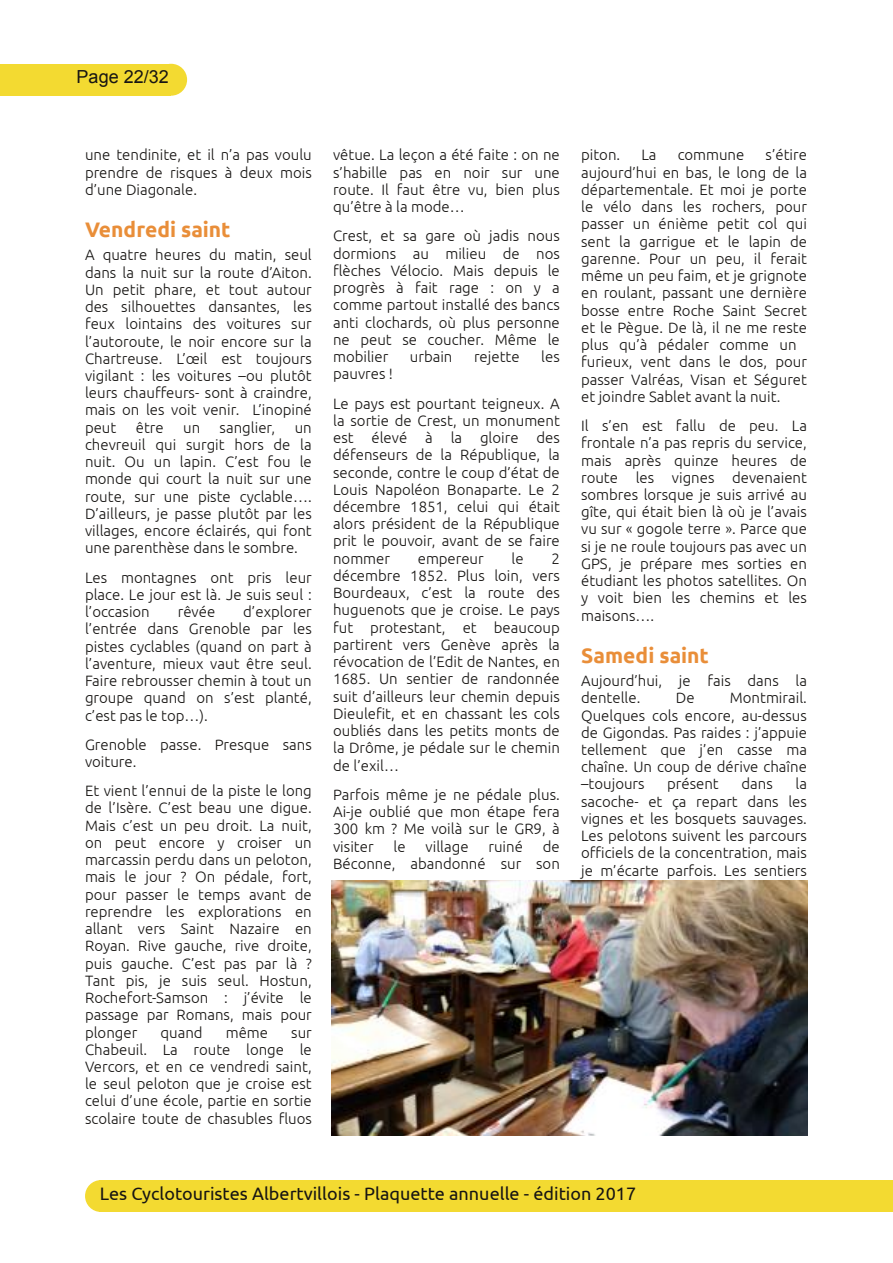
<style>
.page{position:relative;width:893px;height:1263px;background:#fff}
.page>*{position:absolute;margin:0;border:0;box-sizing:border-box;transform-origin:0 0}
.t1{font:700 21px "Ubuntu";color:#e98e39}
.t2{font:18px "Ubuntu";color:#171513}
.t3{font:18px "Arial";color:#171513}
.t4{font:300 15px/17.2px "Ubuntu";color:#171513;text-align:justify}
</style>
<div class="page">
<div style="left:155px;top:64px;width:32px;height:32px;background:#f3da31;border-radius:50%"></div>
<div style="left:0;top:64px;width:171px;height:32px;background:#f3da31"></div>
<div style="left:85px;top:1180px;width:32px;height:32px;background:#f3da31;border-radius:50%"></div>
<div style="left:99px;top:1180px;width:794px;height:32px;background:#f3da31"></div>
<img style="left:332px;top:880px;width:476px;height:255px">
<p class="t3" style="left:77px;top:67px;width:94px">Page 22/32</p>
<p class="t4" style="left:85px;top:146px;width:228px">une tendinite, et il n’a pas voulu prendre de risques à deux mois d’une Diagonale.</p>
<h1 class="t1" style="left:85px;top:218px;width:147px">Vendredi saint</h1>
<p class="t4" style="left:85px;top:246px;width:228px">A quatre heures du matin, seul dans la nuit sur la route d’Aiton.<br>Un petit phare, et tout autour des silhouettes dansantes, les feux lointains des voitures sur l’autoroute, le noir encore sur la Chartreuse. L’œil est toujours vigilant : les voitures –ou plutôt leurs chauffeurs- sont à craindre, mais on les voit venir. L’inopiné peut</p>
<p class="t4" style="left:136px;top:418px;width:29px">être</p>
<p class="t4" style="left:183px;top:418px;width:19px">un</p>
<p class="t4" style="left:220px;top:418px;width:57px">sanglier,</p>
<p class="t4" style="left:85px;top:418px;width:228px;text-indent:210px">un chevreuil qui surgit hors de la nuit. Ou un lapin. C’est fou le monde qui court la nuit sur une route, sur une piste cyclable….<br>D’ailleurs, je passe plutôt par les villages, encore éclairés, qui font une parenthèse dans le sombre.</p>
<p class="t4" style="left:85px;top:568px;width:228px">Les montagnes ont pris leur place. Le jour est là. Je suis seul : l’occasion</p>
<p class="t4" style="left:85px;top:603px;width:228px;text-indent:158px">d’explorer l’entrée dans Grenoble par les pistes cyclables (quand on part à l’aventure, mieux vaut être seul.<br>Faire rebrousser chemin à tout un groupe quand on s’est planté, c’est pas le top…).</p>
<p class="t4" style="left:85px;top:735px;width:228px">Grenoble passe. Presque sans voiture.</p>
<p class="t4" style="left:85px;top:782px;width:228px">Et vient l’ennui de la piste le long de l’Isère. C’est beau une digue.<br>Mais c’est un peu droit. La nuit, on peut encore y croiser un marcassin perdu dans un peloton, mais le jour ? On pédale, fort, pour passer le temps avant de reprendre les explorations en allant vers Saint Nazaire en Royan. Rive gauche, rive droite, puis gauche. C’est pas par là ?<br>Tant pis, je suis seul. Hostun, Rochefort-Samson : j’évite le passage par Romans, mais pour plonger</p>
<p class="t4" style="left:178px;top:603px;width:39px">rêvée</p>
<p class="t4" style="left:160px;top:1023px;width:44px">quand</p>
<p class="t4" style="left:226px;top:1023px;width:44px">même</p>
<p class="t4" style="left:85px;top:1023px;width:228px;text-indent:206px">sur Chabeuil. La route longe le Vercors, et en ce vendredi saint, le seul peloton que je croise est celui d’une école, partie en sortie scolaire toute de chasubles fluos</p>
<p class="t4" style="left:333px;top:146px;width:228px">vêtue. La leçon a été faite : on ne s’habille pas en noir sur une route. Il faut être vu, bien plus qu’être à la mode…</p>
<p class="t4" style="left:333px;top:227px;width:228px">Crest, et sa gare où jadis nous dormions au milieu de nos flèches Vélocio. Mais depuis le progrès à fait rage : on y a comme partout installé des bancs anti clochards, où plus personne ne peut se coucher. Même le mobilier</p>
<p class="t4" style="left:410px;top:348px;width:44px">urbain</p>
<p class="t4" style="left:474px;top:348px;width:47px">rejette</p>
<p class="t4" style="left:541px;top:348px;width:20px">les</p>
<p class="t4" style="left:333px;top:359px;width:228px;line-height:29.2px">pauvres !<br>Le pays est pourtant teigneux. A</p>
<p class="t4" style="left:333px;top:412px;width:228px">la sortie de Crest, un monument est élevé à la gloire des défenseurs de la République, la seconde, contre le coup d’état de Louis Napoléon Bonaparte. Le 2 décembre 1851, celui qui était alors président de la République prit le pouvoir, avant de se faire nommer</p>
<p class="t4" style="left:418px;top:549px;width:68px">empereur</p>
<p class="t4" style="left:512px;top:549px;width:14px">le</p>
<p class="t4" style="left:333px;top:549px;width:228px;text-indent:218px">2 décembre 1852. Plus loin, vers Bourdeaux, c’est la route des huguenots que je croise. Le pays fut protestant, et beaucoup partirent vers Genève après la révocation de l’Edit de Nantes, en 1685. Un sentier de randonnée suit d’ailleurs leur chemin depuis Dieulefit, et en chassant les cols oubliés dans les petits monts de la Drôme, je pédale sur le chemin de l’exil…</p>
<p class="t4" style="left:333px;top:786px;width:228px">Parfois même je ne pédale plus.<br>Ai-je oublié que mon étape fera 300 km ? Me voilà sur le GR9, à visiter</p>
<p class="t4" style="left:333px;top:837px;width:228px;text-align:right">de<br>Béconne, abandonné sur son</p>
<p class="t4" style="left:393px;top:837px;width:14px">le</p>
<p class="t4" style="left:426px;top:837px;width:45px">village</p>
<p class="t4" style="left:488px;top:837px;width:36px">ruiné</p>
<p class="t4" style="left:581px;top:146px;width:227px;text-align:left;text-indent:184px">s’étire aujourd’hui en bas, le long de la départementale. Et moi je porte le vélo dans les rochers, pour passer un énième petit col qui sent la garrigue et le lapin de garenne. Pour un peu, il ferait même un peu faim, et je grignote en roulant, passant une dernière bosse entre Roche Saint Secret et le Pègue. De là, il ne me reste plus qu’à pédaler comme un furieux, vent dans le dos, pour passer Valréas, Visan et Séguret et joindre Sablet avant la nuit.</p>
<p class="t4" style="left:581px;top:417px;width:227px">Il s’en est fallu de peu. La frontale n’a pas repris du service, mais après quinze heures de route les vignes devenaient sombres lorsque je suis arrivé au gîte, qui était bien là où je l’avais vu sur « gogole terre ». Parce que si je ne roule toujours pas avec un GPS, je prépare mes sorties en étudiant les photos satellites. On y voit bien les chemins et les maisons….</p>
<h1 class="t1" style="left:581px;top:643px;width:129px">Samedi saint</h1>
<p class="t4" style="left:581px;top:672px;width:227px">Aujourd’hui, je fais dans la dentelle.</p>
<p class="t4" style="left:581px;top:146px;width:41px">piton.</p>
<p class="t4" style="left:641px;top:146px;width:17px">La</p>
<p class="t4" style="left:678px;top:146px;width:68px">commune</p>
<p class="t4" style="left:581px;top:689px;width:227px;text-indent:149px">Montmirail.<br>Quelques cols encore, au-dessus de Gigondas. Pas raides : j’appuie tellement que j’en casse ma chaîne. Un coup de dérive chaîne –toujours</p>
<p class="t4" style="left:676px;top:689px;width:20px">De</p>
<p class="t4" style="left:581px;top:775px;width:227px;text-indent:214px">la sacoche- et ça repart dans les vignes et les bosquets sauvages.<br>Les pelotons suivent les parcours officiels de la concentration, mais je m’écarte parfois. Les sentiers</p>
<p class="t4" style="left:667px;top:775px;width:53px">présent</p>
<p class="t4" style="left:741px;top:775px;width:33px">dans</p>
<p class="t2" style="left:100px;top:1184px;width:538px">Les Cyclotouristes Albertvillois - Plaquette annuelle - édition 2017</p>
</div>
